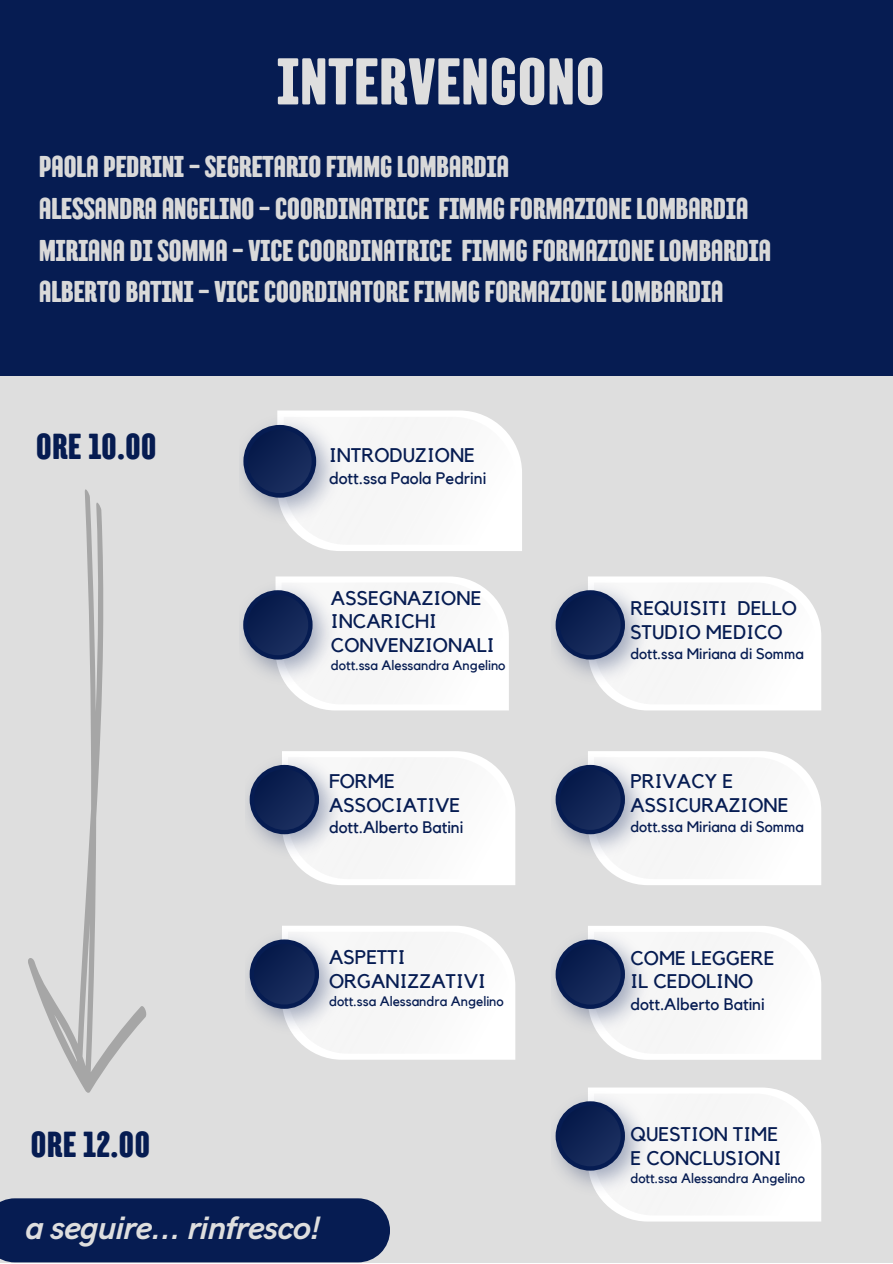
<style>
.page{position:relative;width:893px;height:1264px;background:#fff}
.page>*{position:absolute;margin:0;border:0;box-sizing:border-box;transform-origin:0 0}
.t1{font:66px "TT Berlinerins Grotesk";color:#dedede}
.t2{font:36px "TT Berlinerins Grotesk";color:#061c52}
.t3{font:italic 700 32.55px "HK Grotesk Pro";letter-spacing:-.02em;color:#dedede}
.t4{font:30px "TT Berlinerins Grotesk";letter-spacing:-.02em;color:#d9d9d9}
.t5{font:19.65px/23.5px "Kollektif";color:#061c52}
.t6{font:16.65px "Kollektif";color:#061c52}
.t7{font:15.15px "Kollektif";color:#061c52}
.t8{font:13.65px "Kollektif";color:#061c52}
</style>
<div class="page">
<div style="left:0;top:0;width:892px;height:1262px;background:#dedede"></div>
<div style="left:0;top:0;width:892px;height:375px;background:#061c52"></div>
<div style="left:277px;top:410px;width:245px;height:141px;background:#f7f7f7"></div>
<img style="left:241px;top:413px;width:102px;height:111px">
<div style="left:243px;top:425px;width:73px;height:72px;background:#061c52;border-radius:50%"></div>
<div style="left:248px;top:429px;width:63px;height:64px;background:#102454;border-radius:50%"></div>
<div style="left:588px;top:576px;width:233px;height:134px;background:#f7f7f7"></div>
<img style="left:553px;top:579px;width:97px;height:106px">
<div style="left:555px;top:590px;width:70px;height:69px;background:#061c52;border-radius:50%"></div>
<div style="left:560px;top:594px;width:60px;height:61px;background:#102454;border-radius:50%"></div>
<div style="left:275px;top:576px;width:234px;height:134px;background:#f7f7f7"></div>
<img style="left:241px;top:579px;width:97px;height:106px">
<div style="left:243px;top:590px;width:69px;height:69px;background:#061c52;border-radius:50%"></div>
<div style="left:247px;top:594px;width:61px;height:61px;background:#102454;border-radius:50%"></div>
<div style="left:282px;top:751px;width:233px;height:134px;background:#f7f7f7"></div>
<img style="left:247px;top:753px;width:97px;height:106px">
<div style="left:250px;top:765px;width:69px;height:69px;background:#061c52;border-radius:50%"></div>
<div style="left:254px;top:769px;width:61px;height:61px;background:#102455;border-radius:50%"></div>
<div style="left:588px;top:751px;width:233px;height:134px;background:#f7f7f7"></div>
<img style="left:553px;top:753px;width:97px;height:106px">
<div style="left:555px;top:765px;width:70px;height:69px;background:#061c52;border-radius:50%"></div>
<div style="left:560px;top:769px;width:60px;height:61px;background:#102454;border-radius:50%"></div>
<div style="left:282px;top:926px;width:233px;height:133px;background:#f7f7f7"></div>
<img style="left:247px;top:928px;width:97px;height:106px">
<div style="left:250px;top:939px;width:69px;height:69px;background:#061c52;border-radius:50%"></div>
<div style="left:254px;top:943px;width:61px;height:61px;background:#102455;border-radius:50%"></div>
<div style="left:588px;top:926px;width:233px;height:133px;background:#f7f7f7"></div>
<img style="left:553px;top:928px;width:97px;height:106px">
<div style="left:555px;top:939px;width:70px;height:69px;background:#061c52;border-radius:50%"></div>
<div style="left:560px;top:943px;width:60px;height:61px;background:#102454;border-radius:50%"></div>
<div style="left:588px;top:1087px;width:233px;height:134px;background:#f7f7f7"></div>
<img style="left:553px;top:1090px;width:97px;height:106px">
<div style="left:555px;top:1101px;width:70px;height:69px;background:#061c52;border-radius:50%"></div>
<div style="left:560px;top:1105px;width:60px;height:61px;background:#102454;border-radius:50%"></div>
<div style="left:0;top:1198px;width:390px;height:64px;background:#061c52"></div>
<svg style="left:28px;top:489px;width:119px;height:604px"></svg>
<p class="t1" style="left:276px;top:40px;width:330px">INTERVENGONO</p>
<p class="t4" style="left:39px;top:148px;width:472px">PAOLA PEDRINI - SEGRETARIO FIMMG LOMBARDIA</p>
<p class="t4" style="left:39px;top:190px;width:711px">ALESSANDRA ANGELINO - COORDINATRICE FIMMG FORMAZIONE LOMBARDIA</p>
<p class="t4" style="left:39px;top:231px;width:734px">MIRIANA DI SOMMA - VICE COORDINATRICE FIMMG FORMAZIONE LOMBARDIA</p>
<p class="t4" style="left:39px;top:273px;width:686px">ALBERTO BATINI - VICE COORDINATORE FIMMG FORMAZIONE LOMBARDIA</p>
<p class="t2" style="left:36px;top:424px;width:122px">ORE 10.00</p>
<p class="t5" style="left:329px;top:444px;width:147px">INTRODUZIONE</p>
<p class="t6" style="left:329px;top:470px;width:158px">dott.ssa Paola Pedrini</p>
<p class="t5" style="left:331px;top:587px;width:165px">ASSEGNAZIONE<br>INCARICHI<br>CONVENZIONALI</p>
<p class="t8" style="left:331px;top:659px;width:176px">dott.ssa Alessandra Angelino</p>
<p class="t5" style="left:329px;top:770px;width:133px">FORME<br>ASSOCIATIVE</p>
<p class="t6" style="left:329px;top:820px;width:136px">dott.Alberto Batini</p>
<p class="t5" style="left:329px;top:946px;width:158px">ASPETTI<br>ORGANIZZATIVI</p>
<p class="t8" style="left:329px;top:994px;width:176px">dott.ssa Alessandra Angelino</p>
<p class="t2" style="left:31px;top:1122px;width:121px">ORE 12.00</p>
<p class="t3" style="left:25px;top:1209px;width:296px">a seguire... rinfresco!</p>
<p class="t5" style="left:630px;top:597px;width:168px">REQUISITI DELLO</p>
<p class="t5" style="left:630px;top:621px;width:154px">STUDIO MEDICO</p>
<p class="t7" style="left:630px;top:647px;width:175px">dott.ssa Miriana di Somma</p>
<p class="t5" style="left:630px;top:770px;width:159px">PRIVACY E<br>ASSICURAZIONE</p>
<p class="t7" style="left:630px;top:820px;width:175px">dott.ssa Miriana di Somma</p>
<p class="t5" style="left:630px;top:946px;width:146px">COME LEGGERE</p>
<p class="t5" style="left:630px;top:970px;width:124px">IL CEDOLINO</p>
<p class="t6" style="left:630px;top:996px;width:136px">dott.Alberto Batini</p>
<p class="t5" style="left:630px;top:1123px;width:149px">QUESTION TIME</p>
<p class="t5" style="left:630px;top:1146px;width:153px">E CONCLUSIONI</p>
<p class="t8" style="left:630px;top:1171px;width:176px">dott.ssa Alessandra Angelino</p>
</div>
